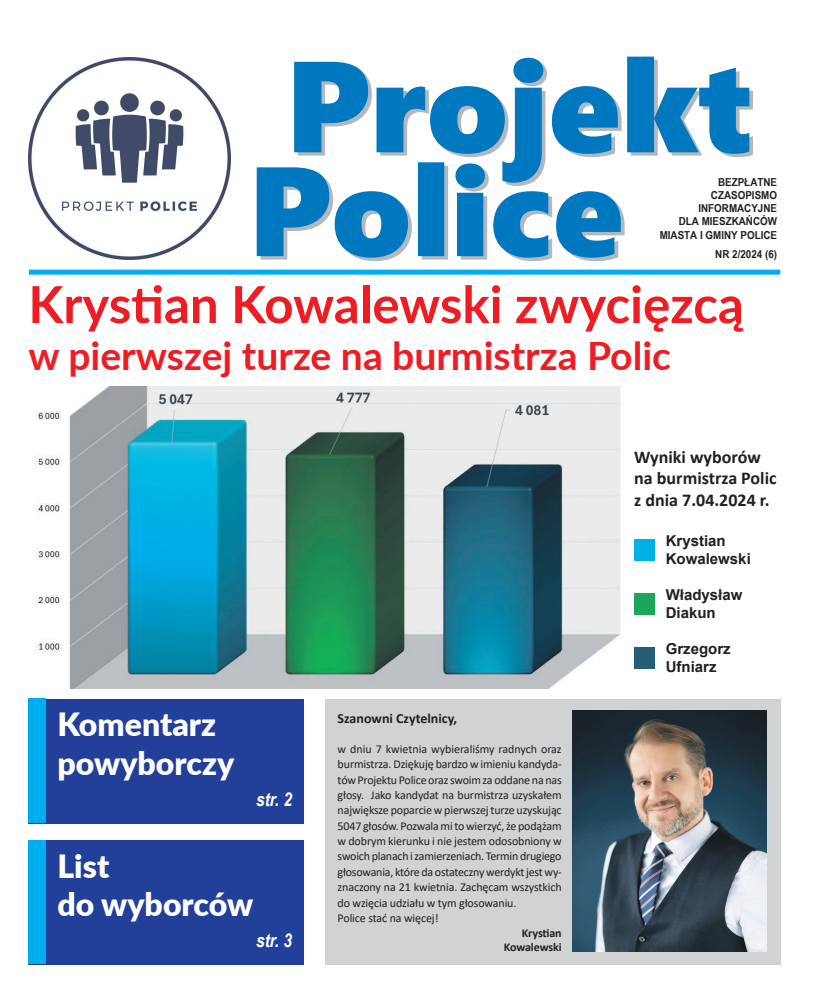
<style>
.page{position:relative;width:820px;height:993px;background:#fff}
.page>*{position:absolute;margin:0;border:0;box-sizing:border-box;transform-origin:0 0}
.t1{font:700 51px "Lato";color:#ee1d23}
.t2{font:700 39px "Lato";color:#ee1d23}
.t3{font:900 32px/38.4px "Lato";color:#fff}
.t4{font:italic 700 19px "Arial Narrow";color:#fff}
.t5{font:700 18px/21.6px "Calibri";color:#231f20}
.t6{font:700 15px/18px "Arial";color:#231f20}
.t7{font:700 14px "Calibri";color:#231f20}
.t8{font:12px/15.4px "Calibri";letter-spacing:-.015em;color:#231f20}
.t9{font:700 12px/14.8px "Calibri";letter-spacing:-.015em;color:#231f20;text-align:right}
.t10{font:700 11px/13.2px "Arial Narrow";color:#231f20;text-align:right;scale:1.09 1}
</style>
<div class="page">
<div style="left:325px;top:698px;width:455px;height:266px;background:#d1d2d4"></div>
<img style="left:572px;top:710px;width:193px;height:241px">
<svg style="left:260px;top:208px;width:364px;height:53px"></svg>
<svg style="left:294px;top:57px;width:455px;height:105px"></svg>
<svg style="left:256px;top:162px;width:364px;height:95px;fill:#0078c0"></svg>
<div style="left:29px;top:269px;width:751px;height:5px;background:#00aeef"></div>
<div style="left:28px;top:698px;width:275px;height:125px;background:#223f99"></div>
<div style="left:28px;top:698px;width:18px;height:124px;background:#00aeef"></div>
<div style="left:28px;top:839px;width:275px;height:125px;background:#223f99"></div>
<div style="left:28px;top:839px;width:18px;height:124px;background:#00aeef"></div>
<img style="left:28px;top:57px;width:203px;height:203px">
<img style="left:36px;top:387px;width:607px;height:300px">
<div style="left:634px;top:539px;width:20px;height:21px;background:#00b1e4"></div>
<div style="left:634px;top:593px;width:20px;height:22px;background:#1ba658"></div>
<div style="left:634px;top:647px;width:20px;height:21px;background:#245e75"></div>
<p class="t10" style="left:659px;top:175px;width:109px">BEZPŁATNE<br>CZASOPISMO<br>INFORMACYJNE<br>DLA MIESZKAŃCÓW<br>MIASTA I GMINY POLICE</p>
<p class="t10" style="left:715px;top:246px;width:58px">NR 2/2024 (6)</p>
<h1 class="t1" style="left:28px;top:267px;width:716px">Krystian Kowalewski zwycięzcą</h1>
<h2 class="t2" style="left:28px;top:327px;width:644px">w pierwszej turze na burmistrza Polic</h2>
<h3 class="t3" style="left:57px;top:703px;width:178px">Komentarz powyborczy</h3>
<h3 class="t4" style="left:256px;top:784px;width:38px">str. 2</h3>
<h3 class="t3" style="left:57px;top:845px;width:197px">List<br>do wyborców</h3>
<h3 class="t4" style="left:256px;top:925px;width:38px">str. 3</h3>
<p class="t7" style="left:337px;top:707px;width:121px">Szanowni Czytelnicy,</p>
<p class="t8" style="left:337px;top:740px;width:225px">w dniu 7 kwietnia wybieraliśmy radnych oraz burmistrza. Dziękuję bardzo w imieniu kandyda&shy;tów Projektu Police oraz swoim za oddane na nas głosy. Jako kandydat na burmistrza uzyskałem największe poparcie w pierwszej turze uzyskując 5047 głosów. Pozwala mi to wierzyć, że podążam w dobrym kierunku i nie jestem odosobniony w swoich planach i zamierzeniach. Termin drugiego głosowania, które da ostateczny werdykt jest wy&shy;znaczony na 21 kwietnia. Zachęcam wszystkich do wzięcia udziału w tym głosowaniu.<br>Police stać na więcej!</p>
<p class="t9" style="left:503px;top:924px;width:59px">Krystian<br>Kowalewski</p>
<h3 class="t5" style="left:634px;top:445px;width:144px">Wyniki wyborów na burmistrza Polic z dnia 7.04.2024 r.</h3>
<p class="t6" style="left:665px;top:532px;width:87px">Krystian<br>Kowalewski</p>
<p class="t6" style="left:665px;top:586px;width:78px">Władysław<br>Diakun</p>
<p class="t6" style="left:665px;top:640px;width:67px">Grzegorz<br>Ufniarz</p>
</div>
